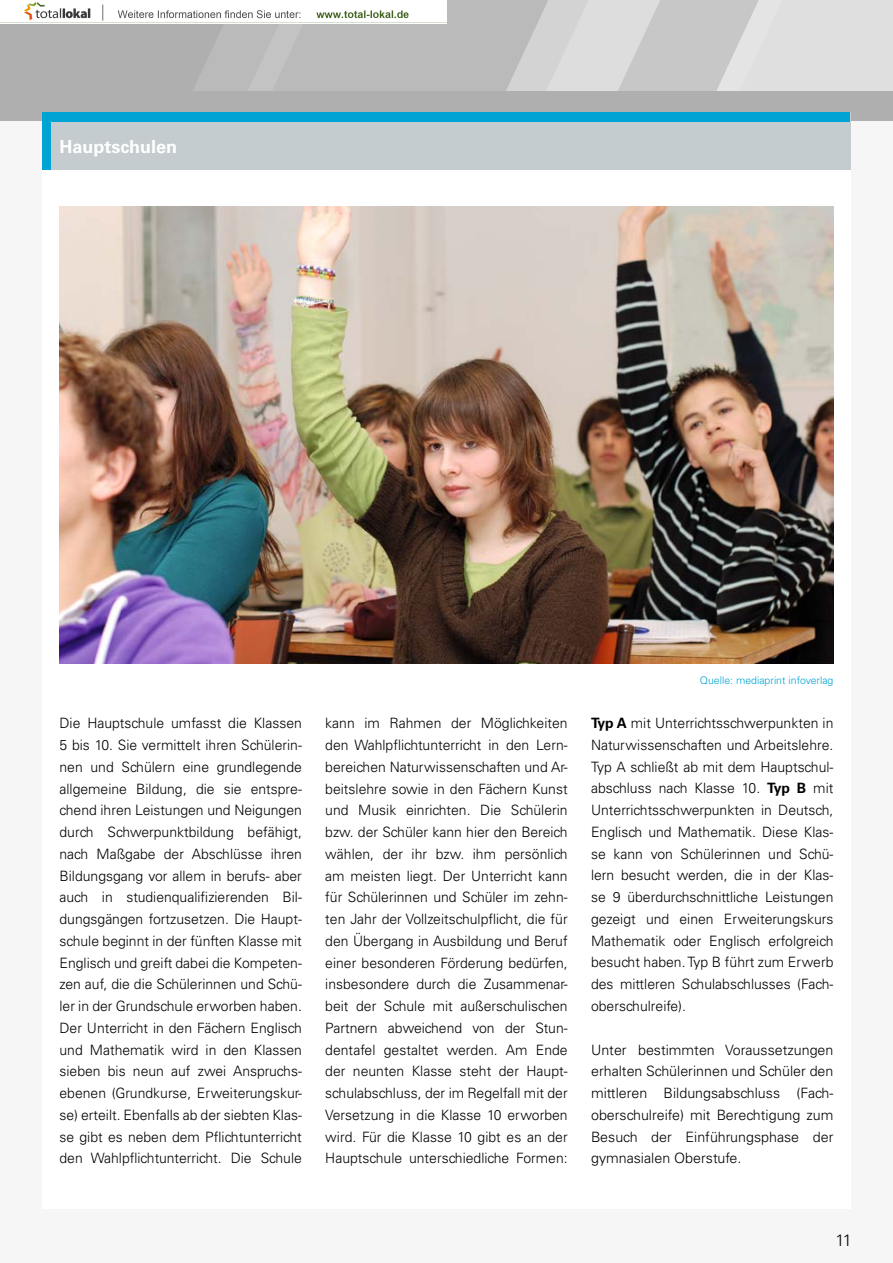
<style>
.page{position:relative;width:893px;height:1263px;background:#fff}
.page>*{position:absolute;margin:0;border:0;box-sizing:border-box;transform-origin:0 0}
.t1{font:700 18px "Univers LT";color:#fff}
.t2{font:300 16.5px "Univers LT";color:#000}
.t3{font:300 14.25px/21.8px "Univers LT";color:#000;text-align:justify}
.t4{font:300 10.5px "Univers LT";color:#00a3d3}
.s1{font-weight:700}
</style>
<div class="page">
<div style="left:0;top:91px;width:893px;height:1172px;background:#f6f6f6"></div>
<div style="left:0;top:0;width:893px;height:121px;background:#afafb0"></div>
<div style="left:43px;top:113px;width:808px;height:1096px;background:#fff"></div>
<div style="left:42px;top:112px;width:808px;height:58px;background:#c4ccd0"></div>
<div style="left:43px;top:113px;width:807px;height:9px;background:#00a3d3"></div>
<div style="left:43px;top:113px;width:8px;height:57px;background:#00a3d3"></div>
<svg style="left:193px;top:0;width:700px;height:91px"></svg>
<img style="left:60px;top:206px;width:773px;height:457px">
<img style="left:0;top:0;width:446px;height:24px">
<p class="t1" style="left:60px;top:136px;width:119px">Hauptschulen</p>
<p class="t4" style="left:700px;top:674px;width:135px">Quelle: mediaprint infoverlag</p>
<p class="t3" style="left:60px;top:712px;width:244px">Die Hauptschule umfasst die Klassen 5 bis 10. Sie vermittelt ihren Schülerin&shy;nen und Schülern eine grundlegende allgemeine Bildung, die sie entspre&shy;chend ihren Leistungen und Neigungen durch Schwerpunktbildung befähigt, nach Maßgabe der Abschlüsse ihren Bildungsgang vor allem in berufs- aber auch in studienqualifizierenden Bil&shy;dungsgängen fortzusetzen. Die Haupt&shy;schule beginnt in der fünften Klasse mit Englisch und greift dabei die Kompeten&shy;zen auf, die die Schülerinnen und Schü&shy;ler in der Grundschule erworben haben.<br>Der Unterricht in den Fächern Englisch und Mathematik wird in den Klassen sieben bis neun auf zwei Anspruchs&shy;ebenen (Grundkurse, Erweiterungskur&shy;se) erteilt. Ebenfalls ab der siebten Klas&shy;se gibt es neben dem Pflichtunterricht den Wahlpflichtunterricht. Die Schule</p>
<p class="t3" style="left:325px;top:712px;width:244px">kann im Rahmen der Möglichkeiten den Wahlpflichtunterricht in den Lern&shy;bereichen Naturwissenschaften und Ar&shy;beitslehre sowie in den Fächern Kunst und Musik einrichten. Die Schülerin bzw. der Schüler kann hier den Bereich wählen, der ihr bzw. ihm persönlich am meisten liegt. Der Unterricht kann für Schülerinnen und Schüler im zehn&shy;ten Jahr der Vollzeitschulpflicht, die für den Übergang in Ausbildung und Beruf einer besonderen Förderung bedürfen, insbesondere durch die Zusammenar&shy;beit der Schule mit außerschulischen Partnern abweichend von der Stun&shy;dentafel gestaltet werden. Am Ende der neunten Klasse steht der Haupt&shy;schulabschluss, der im Regelfall mit der Versetzung in die Klasse 10 erworben wird. Für die Klasse 10 gibt es an der Hauptschule unterschiedliche Formen:</p>
<p class="t3" style="left:591px;top:712px;width:244px"><span class="s1">Typ A</span> mit Unterrichtsschwerpunkten in Naturwissenschaften und Arbeitslehre.<br>Typ A schließt ab mit dem Hauptschul&shy;abschluss nach Klasse 10. <span class="s1">Typ B</span> mit Unterrichtsschwerpunkten in Deutsch, Englisch und Mathematik. Diese Klas&shy;se kann von Schülerinnen und Schü&shy;lern besucht werden, die in der Klas&shy;se 9 überdurchschnittliche Leistungen gezeigt und einen Erweiterungskurs Mathematik oder Englisch erfolgreich besucht haben. Typ B führt zum Erwerb des mittleren Schulabschlusses (Fach&shy;oberschulreife).</p>
<p class="t3" style="left:591px;top:1039px;width:244px">Unter bestimmten Voraussetzungen erhalten Schülerinnen und Schüler den mittleren Bildungsabschluss (Fach&shy;oberschulreife) mit Berechtigung zum Besuch der Einführungsphase der gymnasialen Oberstufe.</p>
<p class="t2" style="left:835px;top:1230px;width:18px">11</p>
</div>
